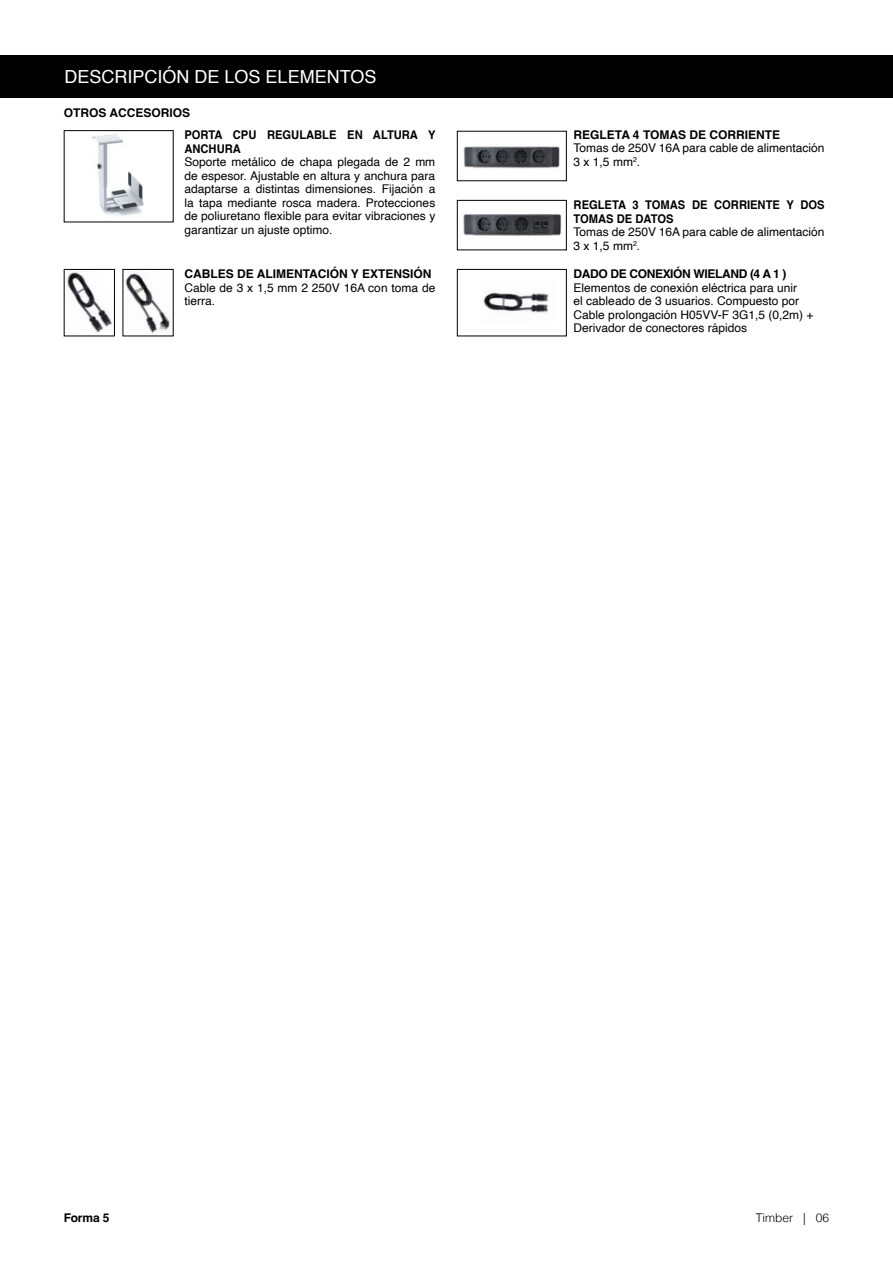
<style>
.page{position:relative;width:893px;height:1263px;background:#fff}
.page>*{position:absolute;margin:0;border:0;box-sizing:border-box;transform-origin:0 0}
.t1{font:18px "Helvetica";color:#fff}
.t2{font:12px/13.5px "Helvetica";color:#000}
.t3{font:700 12px "Helvetica";color:#000}
.t4{font:700 12px/13.5px "Helvetica";color:#000;scale:.93 1}
.t5{font:700 12px "Helvetica";letter-spacing:-.03em;color:#000}
.t6{font:300 12px "Helvetica";color:#000}
</style>
<div class="page">
<div style="left:0;top:55px;width:893px;height:43px;background:#000"></div>
<img style="left:463px;top:146px;width:97px;height:23px">
<div style="left:457px;top:131px;width:110px;height:50px;border:1px solid #000"></div>
<img style="left:463px;top:214px;width:99px;height:22px">
<div style="left:457px;top:200px;width:110px;height:50px;border:1px solid #000"></div>
<img style="left:92px;top:134px;width:52px;height:82px">
<img style="left:67px;top:272px;width:46px;height:61px">
<div style="left:64px;top:269px;width:51px;height:67px;border:1px solid #000"></div>
<img style="left:125px;top:273px;width:45px;height:60px">
<img style="left:482px;top:292px;width:67px;height:21px">
<div style="left:457px;top:269px;width:110px;height:67px;border:1px solid #000"></div>
<p class="t1" style="left:65px;top:63px;width:313px">DESCRIPCIÓN DE LOS ELEMENTOS</p>
<p class="t3" style="left:64px;top:106px;width:128px">OTROS ACCESORIOS</p>
<p class="t4" style="left:184px;top:130px;width:271px">PORTA CPU REGULABLE EN ALTURA Y<br>ANCHURA</p>
<p class="t2" style="left:184px;top:156px;width:252px;text-align:justify">Soporte metálico de chapa plegada de 2 mm de espesor. Ajustable en altura y anchura para adaptarse a distintas dimensiones. Fijación a la tapa mediante rosca madera. Protecciones de poliuretano flexible para evitar vibraciones y garantizar un ajuste optimo.</p>
<p class="t3" style="left:184px;top:266px;width:248px">CABLES DE ALIMENTACIÓN Y EXTENSIÓN</p>
<p class="t2" style="left:184px;top:281px;width:252px">Cable de 3 x 1,5 mm 2 250V 16A con toma de tierra.</p>
<p class="t3" style="left:574px;top:127px;width:208px">REGLETA 4 TOMAS DE CORRIENTE</p>
<p class="t2" style="left:574px;top:142px;width:252px">Tomas de 250V 16A para cable de alimentación<br>3 x 1,5 mm<sup>2</sup>.</p>
<p class="t4" style="left:574px;top:199px;width:271px">REGLETA 3 TOMAS DE CORRIENTE Y DOS<br>TOMAS DE DATOS</p>
<p class="t2" style="left:574px;top:225px;width:252px">Tomas de 250V 16A para cable de alimentación<br>3 x 1,5 mm<sup>2</sup>.</p>
<p class="t5" style="left:574px;top:266px;width:214px">DADO DE CONEXIÓN WIELAND (4 A 1 )</p>
<p class="t2" style="left:574px;top:281px;width:241px">Elementos de conexión eléctrica para unir<br>el cableado de 3 usuarios. Compuesto por Cable prolongación H05VV-F 3G1,5 (0,2m) + Derivador de conectores rápidos</p>
<p class="t3" style="left:64px;top:1211px;width:47px">Forma 5</p>
<p class="t6" style="left:756px;top:1207px;width:75px">Timber | 06</p>
</div>
